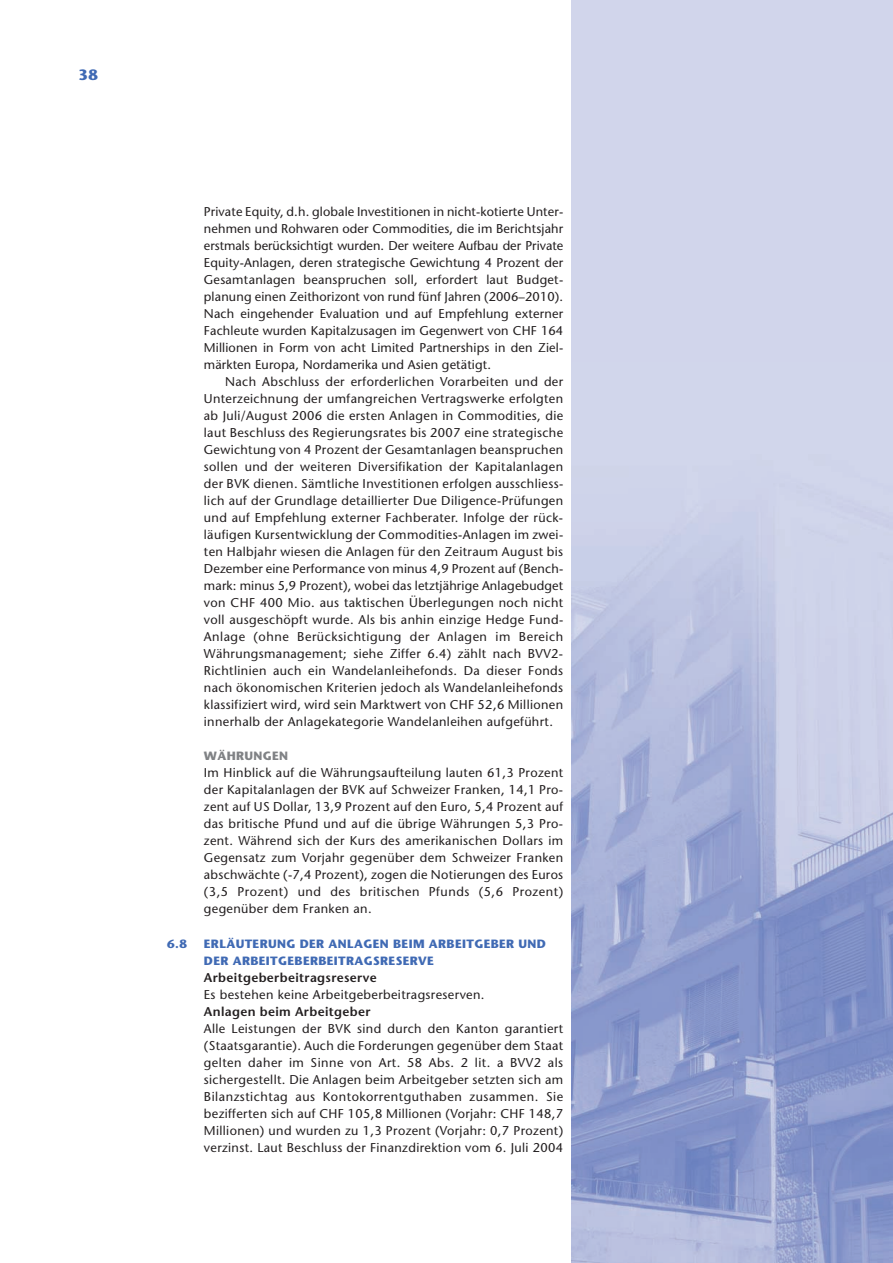
<style>
.page{position:relative;width:893px;height:1263px;background:#fff}
.page>*{position:absolute;margin:0;border:0;box-sizing:border-box;transform-origin:0 0}
.t1{font:700 15px "Stone Sans";color:#406ab4}
.t2{font:12.75px/17px "Stone Sans";letter-spacing:.03em;color:#231f20;text-align:justify}
.t3{font:12.75px "Stone Sans";letter-spacing:.01em;color:#231f20}
.t4{font:12.75px "Stone Sans";color:#231f20}
.t5{font:700 12px/17px "Stone Sans";letter-spacing:.03em;color:#406ab4}
.t6{font:700 12px "Stone Sans";letter-spacing:.03em;color:#808285}
.s1{font-weight:600}
</style>
<div class="page">
<div style="left:572px;top:0;width:321px;height:1263px;background:#d1d5eb"></div>
<img style="left:572px;top:535px;width:321px;height:728px">
<p class="t1" style="left:78px;top:69px;width:21px">38</p>
<p class="t3" style="left:204px;top:207px;width:361px">Private Equity, d.h. globale Investitionen in nicht-kotierte Unter-</p>
<p class="t3" style="left:204px;top:224px;width:361px">nehmen und Rohwaren oder Commodities, die im Berichtsjahr</p>
<p class="t4" style="left:204px;top:241px;width:361px">erstmals berücksichtigt wurden. Der weitere Aufbau der Private</p>
<p class="t3" style="left:204px;top:258px;width:361px">Equity-Anlagen, deren strategische Gewichtung 4 Prozent der</p>
<p class="t2" style="left:204px;top:272px;width:361px">Gesamtanlagen beanspruchen soll, erfordert laut Budget-</p>
<p class="t3" style="left:204px;top:292px;width:361px">planung einen Zeithorizont von rund fünf Jahren (2006–2010).</p>
<p class="t2" style="left:204px;top:306px;width:361px">Nach eingehender Evaluation und auf Empfehlung externer</p>
<p class="t3" style="left:204px;top:326px;width:361px">Fachleute wurden Kapitalzusagen im Gegenwert von CHF 164</p>
<p class="t3" style="left:204px;top:343px;width:361px">Millionen in Form von acht Limited Partnerships in den Ziel-</p>
<p class="t3" style="left:204px;top:360px;width:289px">märkten Europa, Nordamerika und Asien getätigt.</p>
<p class="t2" style="left:225px;top:374px;width:340px">Nach Abschluss der erforderlichen Vorarbeiten und der</p>
<p class="t2" style="left:204px;top:391px;width:361px">Unterzeichnung der umfangreichen Vertragswerke erfolgten</p>
<p class="t2" style="left:204px;top:408px;width:361px">ab Juli/August 2006 die ersten Anlagen in Commodities, die</p>
<p class="t2" style="left:204px;top:425px;width:361px">laut Beschluss des Regierungsrates bis 2007 eine strategische</p>
<p class="t2" style="left:204px;top:442px;width:361px">Gewichtung von 4 Prozent der Gesamtanlagen beanspruchen</p>
<p class="t2" style="left:204px;top:459px;width:361px">sollen und der weiteren Diversifikation der Kapitalanlagen</p>
<p class="t2" style="left:204px;top:476px;width:361px">der BVK dienen. Sämtliche Investitionen erfolgen ausschliess-</p>
<p class="t2" style="left:204px;top:493px;width:361px">lich auf der Grundlage detaillierter Due Diligence-Prüfungen</p>
<p class="t2" style="left:204px;top:510px;width:361px">und auf Empfehlung externer Fachberater. Infolge der rück-</p>
<p class="t2" style="left:204px;top:527px;width:361px">läufigen Kursentwicklung der Commodities-Anlagen im zwei-</p>
<p class="t2" style="left:204px;top:544px;width:361px">ten Halbjahr wiesen die Anlagen für den Zeitraum August bis</p>
<p class="t3" style="left:204px;top:564px;width:361px">Dezember eine Performance von minus 4,9 Prozent auf (Bench-</p>
<p class="t3" style="left:204px;top:581px;width:361px">mark: minus 5,9 Prozent), wobei das letztjährige Anlagebudget</p>
<p class="t2" style="left:204px;top:595px;width:361px">von CHF 400 Mio. aus taktischen Überlegungen noch nicht</p>
<p class="t2" style="left:204px;top:613px;width:361px">voll ausgeschöpft wurde. Als bis anhin einzige Hedge Fund-</p>
<p class="t2" style="left:204px;top:630px;width:361px">Anlage (ohne Berücksichtigung der Anlagen im Bereich</p>
<p class="t2" style="left:204px;top:647px;width:361px">Währungsmanagement; siehe Ziffer 6.4) zählt nach BVV2-</p>
<p class="t2" style="left:204px;top:664px;width:361px">Richtlinien auch ein Wandelanleihefonds. Da dieser Fonds</p>
<p class="t2" style="left:204px;top:681px;width:361px">nach ökonomischen Kriterien jedoch als Wandelanleihefonds</p>
<p class="t2" style="left:204px;top:698px;width:361px">klassifiziert wird, wird sein Marktwert von CHF 52,6 Millionen</p>
<p class="t2" style="left:204px;top:715px;width:351px">innerhalb der Anlagekategorie Wandelanleihen aufgeführt.</p>
<p class="t6" style="left:204px;top:751px;width:86px">WÄHRUNGEN</p>
<p class="t2" style="left:204px;top:766px;width:361px">Im Hinblick auf die Währungsaufteilung lauten 61,3 Prozent der Kapitalanlagen der BVK auf Schweizer Franken, 14,1 Pro&shy;zent auf US Dollar, 13,9 Prozent auf den Euro, 5,4 Prozent auf das britische Pfund und auf die übrige Währungen 5,3 Pro&shy;zent. Während sich der Kurs des amerikanischen Dollars im Gegensatz zum Vorjahr gegenüber dem Schweizer Franken abschwächte (-7,4 Prozent), zogen die Notierungen des Euros (3,5 Prozent) und des britischen Pfunds (5,6 Prozent) gegenüber dem Franken an.</p>
<p class="t5" style="left:167px;top:936px;width:21px">6.8</p>
<p class="t5" style="left:204px;top:936px;width:344px">ERLÄUTERUNG DER ANLAGEN BEIM ARBEITGEBER UND<br>DER ARBEITGEBERBEITRAGSRESERVE</p>
<p class="t2" style="left:204px;top:970px;width:361px;text-align:left"><span class="s1">Arbeitgeberbeitragsreserve<br></span>Es bestehen keine Arbeitgeberbeitragsreserven.<br><span class="s1">Anlagen beim Arbeitgeber<br></span>Alle Leistungen der BVK sind durch den Kanton garantiert (Staatsgarantie). Auch die Forderungen gegenüber dem Staat gelten daher im Sinne von Art. 58 Abs. 2 lit. a BVV2 als sichergestellt. Die Anlagen beim Arbeitgeber setzten sich am Bilanzstichtag aus Kontokorrentguthaben zusammen. Sie bezifferten sich auf CHF 105,8 Millionen (Vorjahr: CHF 148,7<br>Millionen) und wurden zu 1,3 Prozent (Vorjahr: 0,7 Prozent) verzinst. Laut Beschluss der Finanzdirektion vom 6. Juli 2004</p>
</div>
